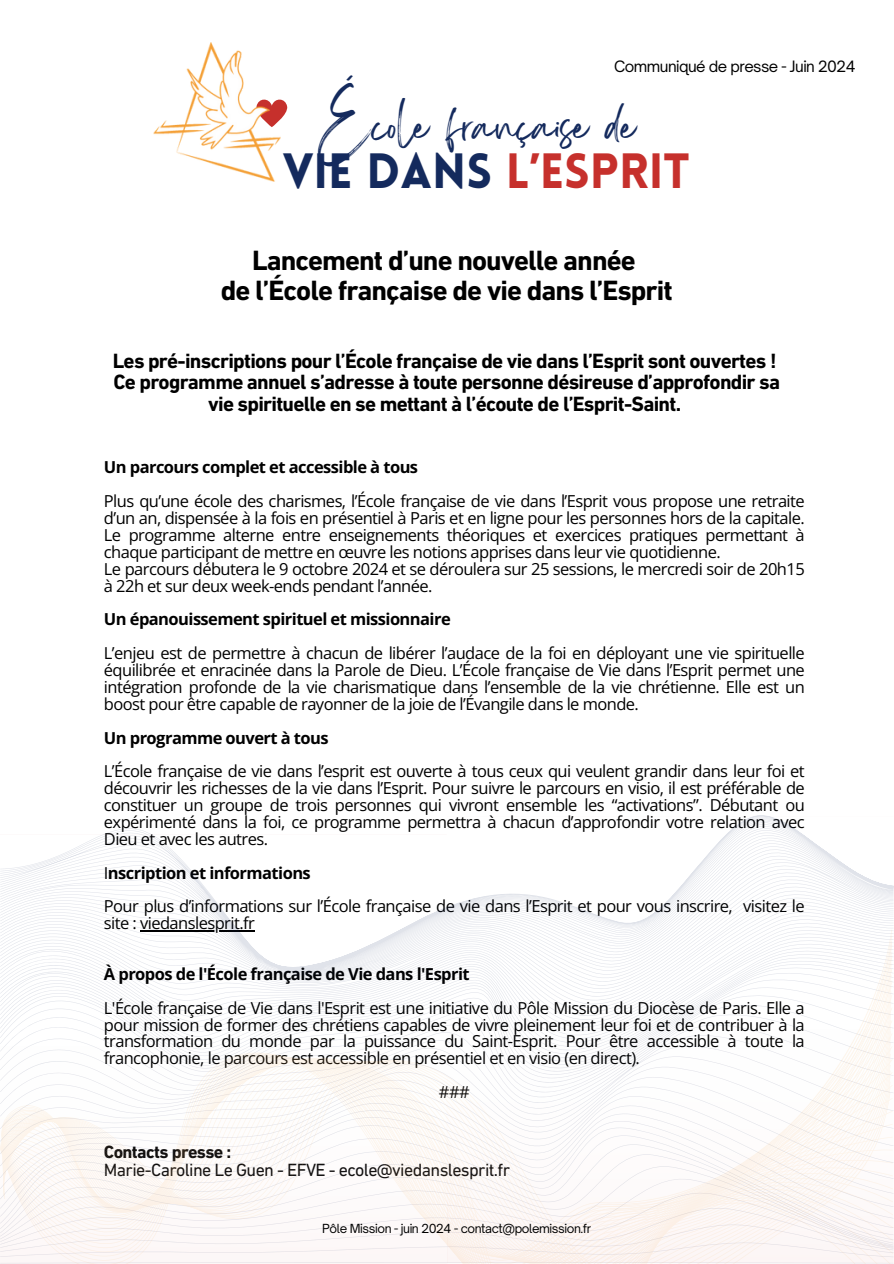
<style>
.page{position:relative;width:894px;height:1264px;background:#fff}
.page>*{position:absolute;margin:0;border:0;box-sizing:border-box;transform-origin:0 0}
.t1{font:48.45px "Sisterhood";color:#142a5d}
.t2{font:900 48.45px "Lovelo";color:#c6302c}
.t3{font:700 28.35px/29.2px "DIN Next LT Pro";letter-spacing:-.035em;color:#000;text-align:center}
.t4{font:700 21px/21.3px "DIN Next LT Pro";letter-spacing:-.035em;color:#000;text-align:center}
.t5{font:18px/18px "DIN Next LT Pro";letter-spacing:-.035em;color:#000}
.t6{font:16.5px/16.8px "Open Sans";letter-spacing:-.035em;color:#000}
.t7{font:700 16.5px "Open Sans";letter-spacing:-.035em;color:#000}
.t8{font:15px "Open Sauce One";letter-spacing:-.035em;color:#000}
.t9{font:12px "Open Sauce One";letter-spacing:-.035em;color:#000}
.s1{color:#142a5d}
.s2{font-weight:400}
.s3{font-weight:700}
</style>
<div class="page">
<svg style="left:280px;top:99px;width:8px;height:21px"></svg>
<img style="left:153px;top:43px;width:127px;height:139px">
<svg style="left:0;top:834px;width:446px;height:129px"></svg>
<svg style="left:446px;top:816px;width:447px;height:227px"></svg>
<svg style="left:1px;top:929px;width:890px;height:13px"></svg>
<svg style="left:1px;top:942px;width:890px;height:13px"></svg>
<svg style="left:1px;top:955px;width:890px;height:13px"></svg>
<svg style="left:1px;top:968px;width:890px;height:25px"></svg>
<svg style="left:2px;top:981px;width:890px;height:13px"></svg>
<svg style="left:1px;top:994px;width:891px;height:13px"></svg>
<svg style="left:1px;top:1007px;width:891px;height:13px"></svg>
<svg style="left:1px;top:1020px;width:891px;height:13px"></svg>
<svg style="left:1px;top:1033px;width:891px;height:13px"></svg>
<svg style="left:1px;top:1046px;width:891px;height:6px"></svg>
<svg style="left:0;top:1057px;width:893px;height:206px"></svg>
<h5 class="t8" style="left:614px;top:57px;width:243px">Communiqué de presse - Juin 2024</h5>
<h4 class="t1" style="left:318px;top:113px;width:318px">École française de</h4>
<h4 class="t2" style="left:282px;top:151px;width:409px"><span class="s1">VIE DANS</span> L’ESPRIT</h4>
<h5 class="t3" style="left:221px;top:248px;width:453px">Lancement d’une nouvelle année<br>de l’École française de vie dans l’Esprit</h5>
<h4 class="t4" style="left:113px;top:352px;width:668px">Les pré-inscriptions pour l’École française de vie dans l’Esprit sont ouvertes !<br>Ce programme annuel s’adresse à toute personne désireuse d’approfondir sa vie spirituelle en se mettant à l’écoute de l’Esprit-Saint.</h4>
<p class="t7" style="left:104px;top:456px;width:315px">Un parcours complet et accessible à tous</p>
<p class="t6" style="left:104px;top:492px;width:702px">Plus qu’une école des charismes, l’École française de vie dans l’Esprit vous propose une retraite d’un an, dispensée à la fois en présentiel à Paris et en ligne pour les personnes hors de la capitale.<br>Le programme alterne entre enseignements théoriques et exercices pratiques permettant à chaque participant de mettre en œuvre les notions apprises dans leur vie quotidienne.<br>Le parcours débutera le 9 octobre 2024 et se déroulera sur 25 sessions, le mercredi soir de 20h15 à 22h et sur deux week-ends pendant l’année.</p>
<h6 class="t7" style="left:104px;top:607px;width:348px">Un épanouissement spirituel et missionnaire</h6>
<h1 class="t6" style="left:104px;top:644px;width:702px;text-align:justify">L’enjeu est de permettre à chacun de libérer l’audace de la foi en déployant une vie spirituelle équilibrée et enracinée dans la Parole de Dieu. L’École française de Vie dans l’Esprit permet une intégration profonde de la vie charismatique dans l’ensemble de la vie chrétienne. Elle est un boost pour être capable de rayonner de la joie de l’Évangile dans le monde.</h1>
<h2 class="t7" style="left:104px;top:726px;width:226px">Un programme ouvert à tous</h2>
<h3 class="t6" style="left:104px;top:762px;width:702px;text-align:justify">L’École française de vie dans l’esprit est ouverte à tous ceux qui veulent grandir dans leur foi et découvrir les richesses de la vie dans l’Esprit. Pour suivre le parcours en visio, il est préférable de constituer un groupe de trois personnes qui vivront ensemble les “activations”. Débutant ou expérimenté dans la foi, ce programme permettra à chacun d’approfondir votre relation avec Dieu et avec les autres.</h3>
<h4 class="t7" style="left:104px;top:861px;width:208px"><span class="s2">I</span>nscription et informations</h4>
<h5 class="t6" style="left:104px;top:897px;width:702px">Pour plus d’informations sur l’École française de vie dans l’Esprit et pour vous inscrire, visitez le site : viedanslesprit.fr</h5>
<h4 class="t6" style="left:104px;top:956px;width:702px;line-height:33.8px"><span class="s3">À propos de l'École française de Vie dans l'Esprit<br></span>L'École française de Vie dans l'Esprit est une initiative du Pôle Mission du Diocèse de Paris. Elle a</h4>
<h4 class="t6" style="left:104px;top:1015px;width:702px">pour mission de former des chrétiens capables de vivre pleinement leur foi et de contribuer à la transformation du monde par la puissance du Saint-Esprit. Pour être accessible à toute la</h4>
<h5 class="t6" style="left:439px;top:1041px;width:202px;line-height:33.8px;text-indent:-335px">francophonie, le parcours est accessible en présentiel et en visio (en direct). ###</h5>
<h5 class="t5" style="left:104px;top:1144px;width:407px"><span class="s3">Contacts presse :<br></span>Marie-Caroline Le Guen - EFVE - ecole@viedanslesprit.fr</h5>
<h5 class="t9" style="left:322px;top:1220px;width:270px">Pôle Mission - juin 2024 - contact@polemission.fr</h5>
</div>
